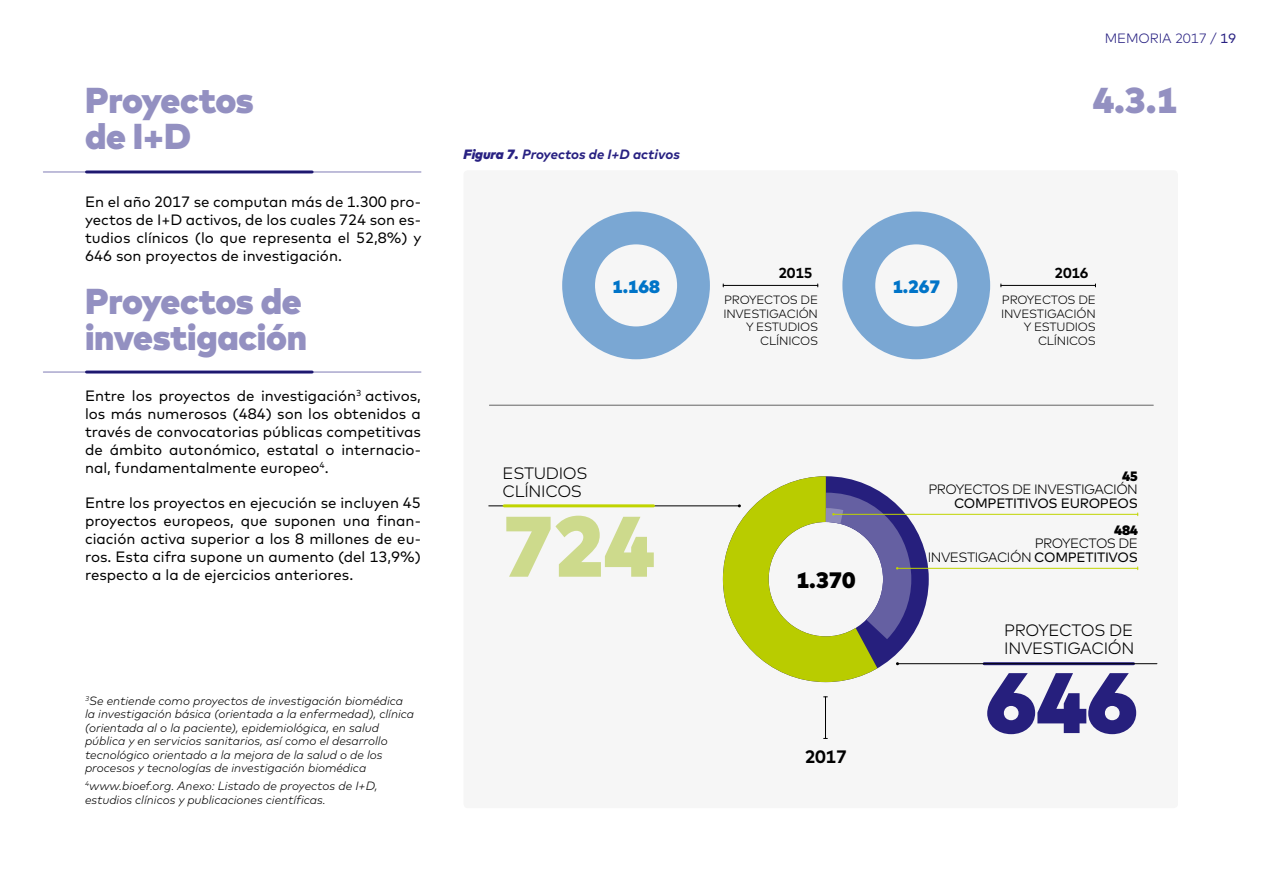
<style>
.page{position:relative;width:1263px;height:893px;background:#fff}
.page>*{position:absolute;margin:0;border:0;box-sizing:border-box;transform-origin:0 0}
.t1{font:900 85.65px "Bio Mark";color:#d5e292}
.t2{font:900 85.65px "Bio Mark";color:#282182}
.t3{font:900 36px/36px "Bio Mark";letter-spacing:-.01em;color:#9390c1}
.t4{font:900 22.35px "Bio Mark";color:#000}
.t5{font:900 18px "Bio Mark";letter-spacing:-.01em;color:#0074c8}
.t6{font:700 18px "Bio Mark";color:#000}
.t7{font:300 16.5px/18px "Bio Mark";letter-spacing:-.02em;color:#000}
.t8{font:15px/18px "Bio Mark";color:#000;text-align:justify}
.t9{font:700 14.55px "Bio Mark";letter-spacing:-.02em;color:#000}
.t10{font:300 13.65px/13.5px "Bio Mark";letter-spacing:-.04em;color:#000;text-align:right}
.t11{font:13.65px "Bio Mark";letter-spacing:-.02em;color:#000}
.t12{font:900 13.65px "Bio Mark";color:#000}
.t13{font:italic 700 13.5px "Bio Mark";color:#282182}
.t14{font:300 13.5px "Bio Mark";letter-spacing:-.01em;color:#282182}
.t15{font:italic 300 12px/13.5px "Bio Mark";color:#000}
.t16{font:300 12px/13.5px "Bio Mark";letter-spacing:-.02em;color:#000;text-align:right}
.s1{font-weight:400}
.s2{font-weight:900}
</style>
<div class="page">
<hr style="left:43px;top:172px;width:378px;height:1px;background:#282182">
<hr style="left:43px;top:372px;width:378px;height:1px;background:#282182">
<hr style="left:87px;top:170px;width:225px;height:3px;background:#282182">
<hr style="left:87px;top:371px;width:225px;height:3px;background:#282182">
<div style="left:463px;top:170px;width:715px;height:638px;background:#f6f6f6;border-radius:4px"></div>
<hr style="left:825px;top:697px;width:1px;height:41px;background:#000">
<hr style="left:723px;top:285px;width:95px;height:1px;background:#000">
<hr style="left:1001px;top:285px;width:94px;height:1px;background:#000">
<svg style="left:562px;top:212px;width:148px;height:147px"></svg>
<svg style="left:842px;top:212px;width:148px;height:147px"></svg>
<hr style="left:489px;top:405px;width:664px;height:1px;background:#000">
<hr style="left:489px;top:505px;width:250px;height:1px;background:#000">
<hr style="left:504px;top:504px;width:149px;height:3px;background:#c0d400">
<hr style="left:897px;top:568px;width:241px;height:1px;background:#c0d400">
<hr style="left:833px;top:514px;width:305px;height:1px;background:#c0d400">
<hr style="left:984px;top:662px;width:149px;height:3px;background:#282182">
<hr style="left:897px;top:663px;width:260px;height:1px;background:#000">
<svg style="left:723px;top:476px;width:206px;height:206px"></svg>
<h2 class="t3" style="left:85px;top:82px;width:170px">Proyectos de I+D</h2>
<p class="t8" style="left:85px;top:192px;width:338px">En el año 2017 se computan más de 1.300 pro&shy;yectos de I+D activos, de los cuales 724 son es&shy;tudios clínicos (lo que representa el 52,8%) y 646 son proyectos de investigación.</p>
<h2 class="t3" style="left:85px;top:282px;width:224px">Proyectos de investigación</h2>
<p class="t8" style="left:85px;top:386px;width:337px">Entre los proyectos de investigación<sup>3</sup> activos, los más numerosos (484) son los obtenidos a través de convocatorias públicas competitivas de ámbito autonómico, estatal o internacio&shy;nal, fundamentalmente europeo<sup>4</sup>.</p>
<p class="t8" style="left:85px;top:493px;width:337px">Entre los proyectos en ejecución se incluyen 45 proyectos europeos, que suponen una finan&shy;ciación activa superior a los 8 millones de eu&shy;ros. Esta cifra supone un aumento (del 13,9%) respecto a la de ejercicios anteriores.</p>
<p class="t15" style="left:85px;top:694px;width:331px"><sup>3</sup>Se entiende como proyectos de investigación biomédica la investigación básica (orientada a la enfermedad), clínica (orientada al o la paciente), epidemiológica, en salud pública y en servicios sanitarios, así como el desarrollo tecnológico orientado a la mejora de la salud o de los procesos y tecnologías de investigación biomédica</p>
<p class="t15" style="left:85px;top:779px;width:294px"><sup>4</sup>www.bioef.org. Anexo: Listado de proyectos de I+D, estudios clínicos y publicaciones científicas.</p>
<p class="t14" style="left:1105px;top:30px;width:133px">MEMORIA 2017 / <span class="s1">19</span></p>
<p class="t13" style="left:463px;top:146px;width:218px"><span class="s2">Figura 7.</span> Proyectos de I+D activos</p>
<h2 class="t3" style="left:1093px;top:82px;width:86px">4.3.1</h2>
<p class="t9" style="left:778px;top:264px;width:35px">2015</p>
<p class="t9" style="left:1054px;top:264px;width:35px">2016</p>
<p class="t5" style="left:612px;top:274px;width:49px">1.168</p>
<p class="t5" style="left:892px;top:274px;width:49px">1.267</p>
<p class="t16" style="left:723px;top:293px;width:96px">PROYECTOS DE<br>INVESTIGACIÓN<br>Y ESTUDIOS<br>CLÍNICOS</p>
<p class="t16" style="left:1001px;top:293px;width:96px">PROYECTOS DE<br>INVESTIGACIÓN<br>Y ESTUDIOS<br>CLÍNICOS</p>
<p class="t7" style="left:503px;top:464px;width:86px">ESTUDIOS<br>CLÍNICOS</p>
<p class="t12" style="left:1122px;top:467px;width:18px">45</p>
<p class="t10" style="left:928px;top:482px;width:211px">PROYECTOS DE INVESTIGACIÓN</p>
<p class="t11" style="left:954px;top:494px;width:185px">COMPETITIVOS EUROPEOS</p>
<h1 class="t1" style="left:503px;top:490px;width:154px">724</h1>
<h3 class="t4" style="left:796px;top:565px;width:61px">1.370</h3>
<p class="t6" style="left:805px;top:745px;width:44px">2017</p>
<p class="t12" style="left:1114px;top:521px;width:25px">484</p>
<p class="t10" style="left:928px;top:536px;width:212px">PROYECTOS DE<br>INVESTIGACIÓN <span class="s1">COMPETITIVOS</span></p>
<p class="t7" style="left:1004px;top:622px;width:132px">PROYECTOS DE<br>INVESTIGACIÓN</p>
<h1 class="t2" style="left:986px;top:646px;width:154px">646</h1>
</div>
